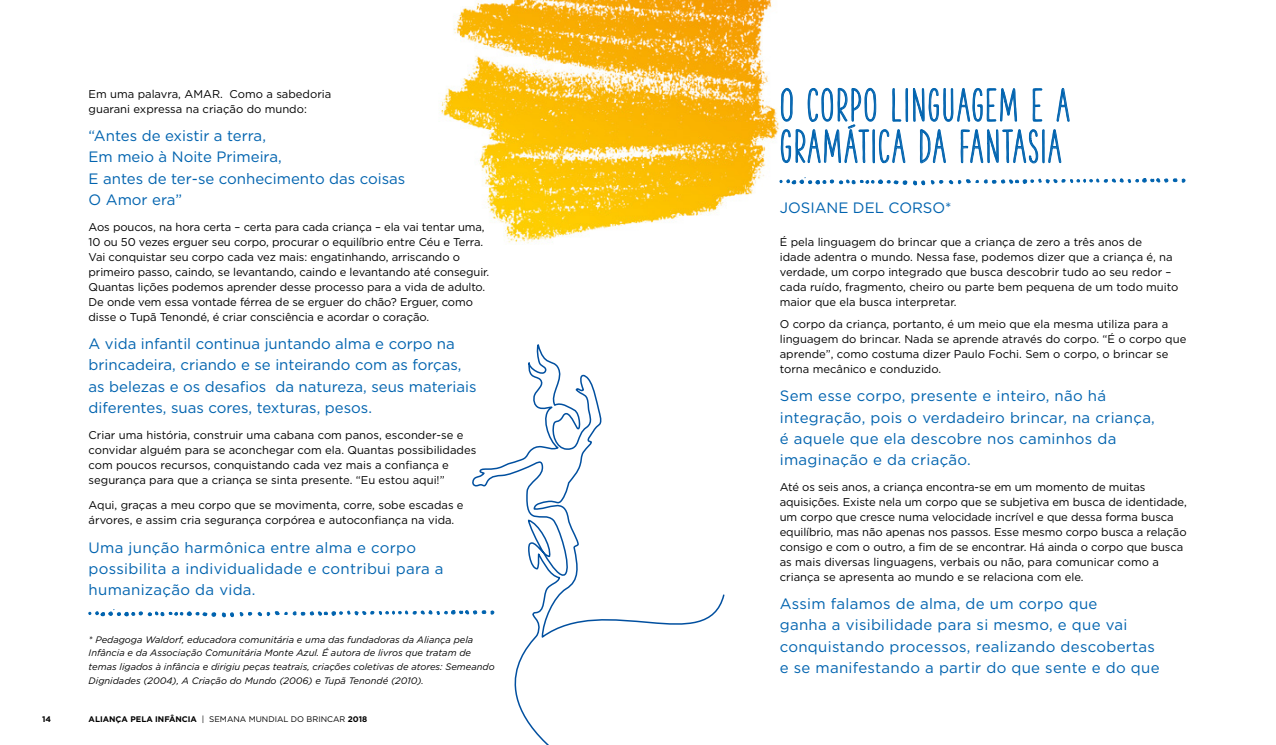
<style>
.page{position:relative;width:1276px;height:745px;background:#fff}
.page>*{position:absolute;margin:0;border:0;box-sizing:border-box;transform-origin:0 0}
.t1{font:700 43.12px/41.2px "The Hand";letter-spacing:.05em;color:#0063af}
.t2{font:15px/21.2px "Gotham";letter-spacing:.02em;color:#0063af}
.t3{font:15px/21.2px "Gotham";color:#0063af}
.t4{font:11.25px/15px "Gotham";letter-spacing:-.01em;color:#000}
.t5{font:italic 9.38px/13.8px "Gotham";color:#000}
.t6{font:700 8.12px "Gotham";color:#000}
.s1{font-weight:400}
</style>
<div class="page">
<img style="left:439px;top:0;width:340px;height:244px">
<svg style="left:779px;top:87px;width:406px;height:99px"></svg>
<svg style="left:472px;top:344px;width:253px;height:400px"></svg>
<svg style="left:240px;top:612px;width:12px;height:4px"></svg>
<svg style="left:222px;top:612px;width:12px;height:5px"></svg>
<svg style="left:88px;top:609px;width:128px;height:8px"></svg>
<svg style="left:258px;top:604px;width:236px;height:15px"></svg>
<p class="t4" style="left:89px;top:86px;width:244px">Em uma palavra, AMAR. Como a sabedoria guarani expressa na criação do mundo:</p>
<h2 class="t3" style="left:89px;top:125px;width:318px">“Antes de existir a terra,<br>Em meio à Noite Primeira,<br>E antes de ter-se conhecimento das coisas<br>O Amor era”</h2>
<p class="t4" style="left:89px;top:219px;width:402px">Aos poucos, na hora certa – certa para cada criança – ela vai tentar uma, 10 ou 50 vezes erguer seu corpo, procurar o equilíbrio entre Céu e Terra.<br>Vai conquistar seu corpo cada vez mais: engatinhando, arriscando o primeiro passo, caindo, se levantando, caindo e levantando até conseguir.<br>Quantas lições podemos aprender desse processo para a vida de adulto.<br>De onde vem essa vontade férrea de se erguer do chão? Erguer, como disse o Tupã Tenondé, é criar consciência e acordar o coração.</p>
<h2 class="t3" style="left:89px;top:332px;width:389px">A vida infantil continua juntando alma e corpo na brincadeira, criando e se inteirando com as forças, as belezas e os desafios da natureza, seus materiais diferentes, suas cores, texturas, pesos.</h2>
<p class="t4" style="left:89px;top:426px;width:389px">Criar uma história, construir uma cabana com panos, esconder-se e convidar alguém para se aconchegar com ela. Quantas possibilidades com poucos recursos, conquistando cada vez mais a confiança e segurança para que a criança se sinta presente. “Eu estou aqui!”</p>
<p class="t4" style="left:89px;top:497px;width:376px">Aqui, graças a meu corpo que se movimenta, corre, sobe escadas e árvores, e assim cria segurança corpórea e autoconfiança na vida.</p>
<h2 class="t2" style="left:89px;top:536px;width:356px">Uma junção harmônica entre alma e corpo possibilita a individualidade e contribui para a humanização da vida.</h2>
<p class="t5" style="left:89px;top:631px;width:408px">* Pedagoga Waldorf, educadora comunitária e uma das fundadoras da Aliança pela Infância e da Associação Comunitária Monte Azul. É autora de livros que tratam de temas ligados à infância e dirigiu peças teatrais, criações coletivas de atores: Semeando Dignidades (2004), A Criação do Mundo (2006) e Tupã Tenondé (2010).</p>
<p class="t6" style="left:42px;top:713px;width:11px">14</p>
<p class="t6" style="left:89px;top:713px;width:280px">ALIANÇA PELA INFÂNCIA <span class="s1">| SEMANA MUNDIAL DO BRINCAR</span> 2018</p>
<h1 class="t1" style="left:780px;top:84px;width:291px">O CORPO LINGUAGEM E A<br>GRAMÁTICA DA FANTASIA</h1>
<h2 class="t3" style="left:780px;top:196px;width:173px">JOSIANE DEL CORSO*</h2>
<p class="t4" style="left:780px;top:234px;width:400px">É pela linguagem do brincar que a criança de zero a três anos de<br>idade adentra o mundo. Nessa fase, podemos dizer que a criança é, na verdade, um corpo integrado que busca descobrir tudo ao seu redor – cada ruído, fragmento, cheiro ou parte bem pequena de um todo muito maior que ela busca interpretar.</p>
<p class="t4" style="left:780px;top:316px;width:408px">O corpo da criança, portanto, é um meio que ela mesma utiliza para a linguagem do brincar. Nada se aprende através do corpo. “É o corpo que aprende”, como costuma dizer Paulo Fochi. Sem o corpo, o brincar se torna mecânico e conduzido.</p>
<h2 class="t2" style="left:780px;top:384px;width:377px">Sem esse corpo, presente e inteiro, não há integração, pois o verdadeiro brincar, na criança, é aquele que ela descobre nos caminhos da imaginação e da criação.</h2>
<p class="t4" style="left:780px;top:478px;width:408px">Até os seis anos, a criança encontra-se em um momento de muitas aquisições. Existe nela um corpo que se subjetiva em busca de identidade, um corpo que cresce numa velocidade incrível e que dessa forma busca equilíbrio, mas não apenas nos passos. Esse mesmo corpo busca a relação consigo e com o outro, a fim de se encontrar. Há ainda o corpo que busca as mais diversas linguagens, verbais ou não, para comunicar como a criança se apresenta ao mundo e se relaciona com ele.</p>
<h2 class="t2" style="left:780px;top:592px;width:381px">Assim falamos de alma, de um corpo que<br>ganha a visibilidade para si mesmo, e que vai conquistando processos, realizando descobertas e se manifestando a partir do que sente e do que</h2>
</div>
